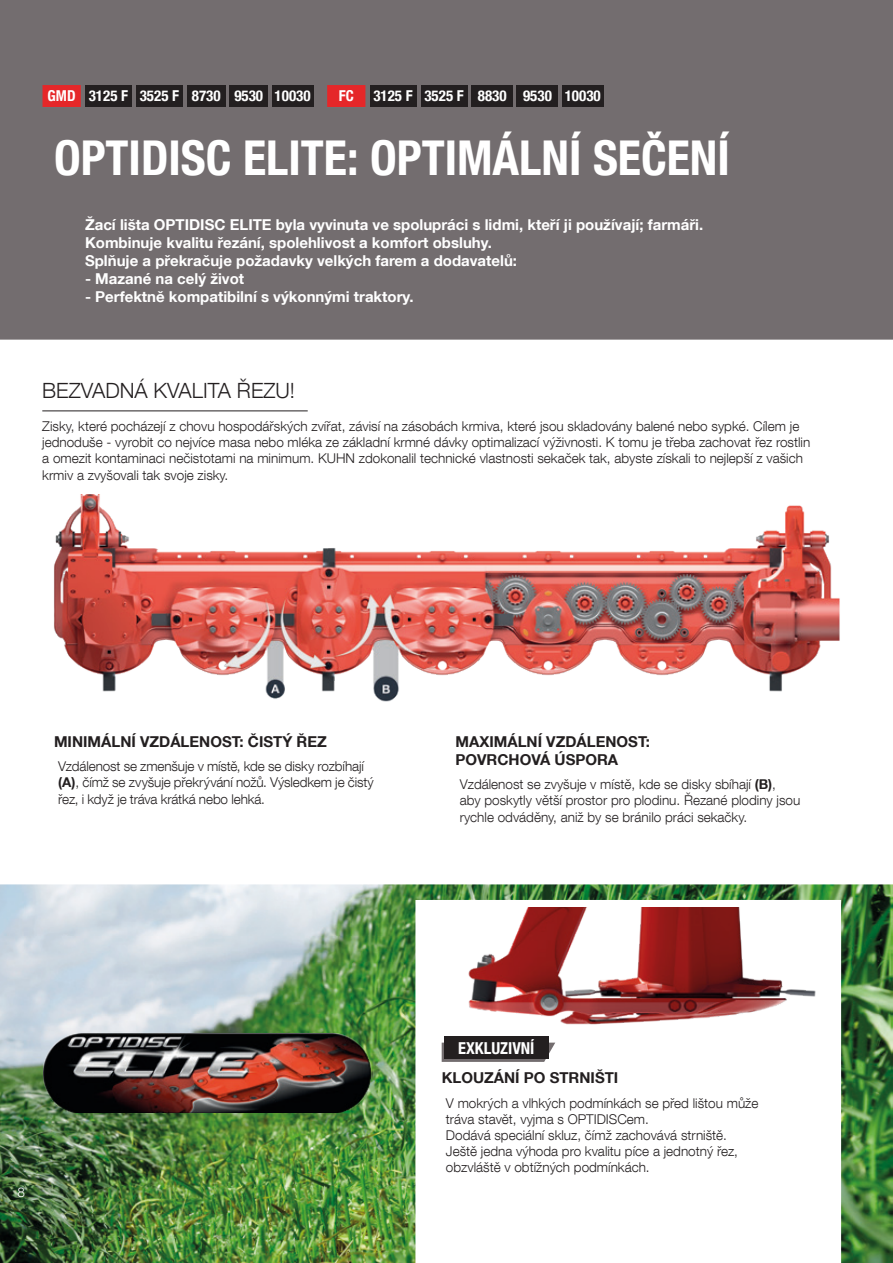
<style>
.page{position:relative;width:893px;height:1263px;background:#fff}
.page>*{position:absolute;margin:0;border:0;box-sizing:border-box;transform-origin:0 0}
.t1{font:700 condensed 48px "Helvetica Neue LT Com";color:#fff}
.t2{font:300 21px "Helvetica Neue LT Com";color:#231f20}
.t3{font:700 condensed 16.5px "Helvetica Neue LT Com";color:#fff}
.t4{font:700 15px/18px "Helvetica Neue LT Com";color:#fff}
.t5{font:700 15px/18px "Helvetica Neue LT Com";color:#231f20}
.t6{font:700 condensed 15px "Helvetica Neue LT Com";color:#fff}
.t7{font:300 13.5px/16.2px "Helvetica Neue LT Com";color:#231f20}
.t8{font:300 13.5px "Helvetica Neue LT Com";color:#fff}
.s1{font-weight:700}
</style>
<div class="page">
<img style="left:54px;top:495px;width:786px;height:207px">
<img style="left:0;top:884px;width:893px;height:379px">
<img style="left:451px;top:908px;width:380px;height:171px">
<img style="left:43px;top:1034px;width:330px;height:79px">
<div style="left:0;top:0;width:893px;height:340px;background:#736d6f"></div>
<div style="left:85px;top:85px;width:47px;height:22px;background:#231f20"></div>
<div style="left:370px;top:85px;width:46px;height:22px;background:#231f20"></div>
<div style="left:136px;top:85px;width:47px;height:22px;background:#231f20"></div>
<div style="left:421px;top:85px;width:46px;height:22px;background:#231f20"></div>
<div style="left:187px;top:85px;width:38px;height:22px;background:#231f20"></div>
<div style="left:230px;top:85px;width:38px;height:22px;background:#231f20"></div>
<div style="left:272px;top:85px;width:41px;height:22px;background:#231f20"></div>
<div style="left:472px;top:85px;width:41px;height:22px;background:#231f20"></div>
<div style="left:517px;top:85px;width:41px;height:22px;background:#231f20"></div>
<div style="left:562px;top:85px;width:41px;height:22px;background:#231f20"></div>
<hr style="left:42px;top:410px;width:266px;height:1px;background:#231f20">
<svg style="left:442px;top:1042px;width:113px;height:20px"></svg>
<div style="left:444px;top:1036px;width:105px;height:23px;background:#231f20"></div>
<p class="t6" style="left:48px;top:87px;width:30px">GMD</p>
<p class="t6" style="left:339px;top:87px;width:17px">FC</p>
<p class="t6" style="left:89px;top:87px;width:223px">3125 F 3525 F 8730 9530 10030</p>
<p class="t6" style="left:373px;top:87px;width:229px">3125 F 3525 F 8830 9530 10030</p>
<h1 class="t1" style="left:54px;top:129px;width:677px">OPTIDISC ELITE: OPTIMÁLNÍ SEČENÍ</h1>
<p class="t4" style="left:85px;top:215px;width:620px">Žací lišta OPTIDISC ELITE byla vyvinuta ve spolupráci s lidmi, kteří ji používají; farmáři.<br>Kombinuje kvalitu řezání, spolehlivost a komfort obsluhy.<br>Splňuje a překračuje požadavky velkých farem a dodavatelů:</p>
<p class="t4" style="left:85px;top:269px;width:161px">- Mazané na celý život</p>
<p class="t4" style="left:85px;top:287px;width:330px">- Perfektně kompatibilní s výkonnými traktory.</p>
<h2 class="t2" style="left:42px;top:377px;width:254px">BEZVADNÁ KVALITA ŘEZU!</h2>
<p class="t7" style="left:42px;top:418px;width:769px">Zisky, které pocházejí z chovu hospodářských zvířat, závisí na zásobách krmiva, které jsou skladovány balené nebo sypké. Cílem je jednoduše - vyrobit co nejvíce masa nebo mléka ze základní krmné dávky optimalizací výživnosti. K tomu je třeba zachovat řez rostlin a omezit kontaminaci nečistotami na minimum. KUHN zdokonalil technické vlastnosti sekaček tak, abyste získali to nejlepší z vašich krmiv a zvyšovali tak svoje zisky.</p>
<p class="t5" style="left:54px;top:732px;width:274px">MINIMÁLNÍ VZDÁLENOST: ČISTÝ ŘEZ</p>
<p class="t7" style="left:58px;top:758px;width:317px">Vzdálenost se zmenšuje v místě, kde se disky rozbíhají <span class="s1">(A)</span>, čímž se zvyšuje překrývání nožů. Výsledkem je čistý řez, i když je tráva krátká nebo lehká.</p>
<p class="t5" style="left:455px;top:732px;width:196px">MAXIMÁLNÍ VZDÁLENOST:<br>POVRCHOVÁ ÚSPORA</p>
<p class="t7" style="left:460px;top:776px;width:342px">Vzdálenost se zvyšuje v místě, kde se disky sbíhají <span class="s1">(B)</span>, aby poskytly větší prostor pro plodinu. Řezané plodiny jsou rychle odváděny, aniž by se bránilo práci sekačky.</p>
<p class="t8" style="left:18px;top:1184px;width:9px">8</p>
<p class="t3" style="left:458px;top:1038px;width:78px">EXKLUZIVNÍ</p>
<p class="t5" style="left:442px;top:1068px;width:178px">KLOUZÁNÍ PO STRNIŠTI</p>
<p class="t7" style="left:446px;top:1094px;width:314px">V mokrých a vlhkých podmínkách se před lištou může tráva stavět, vyjma s OPTIDISCem.<br>Dodává speciální skluz, čímž zachovává strniště.<br>Ještě jedna výhoda pro kvalitu píce a jednotný řez, obzvláště v obtížných podmínkách.</p>
</div>
